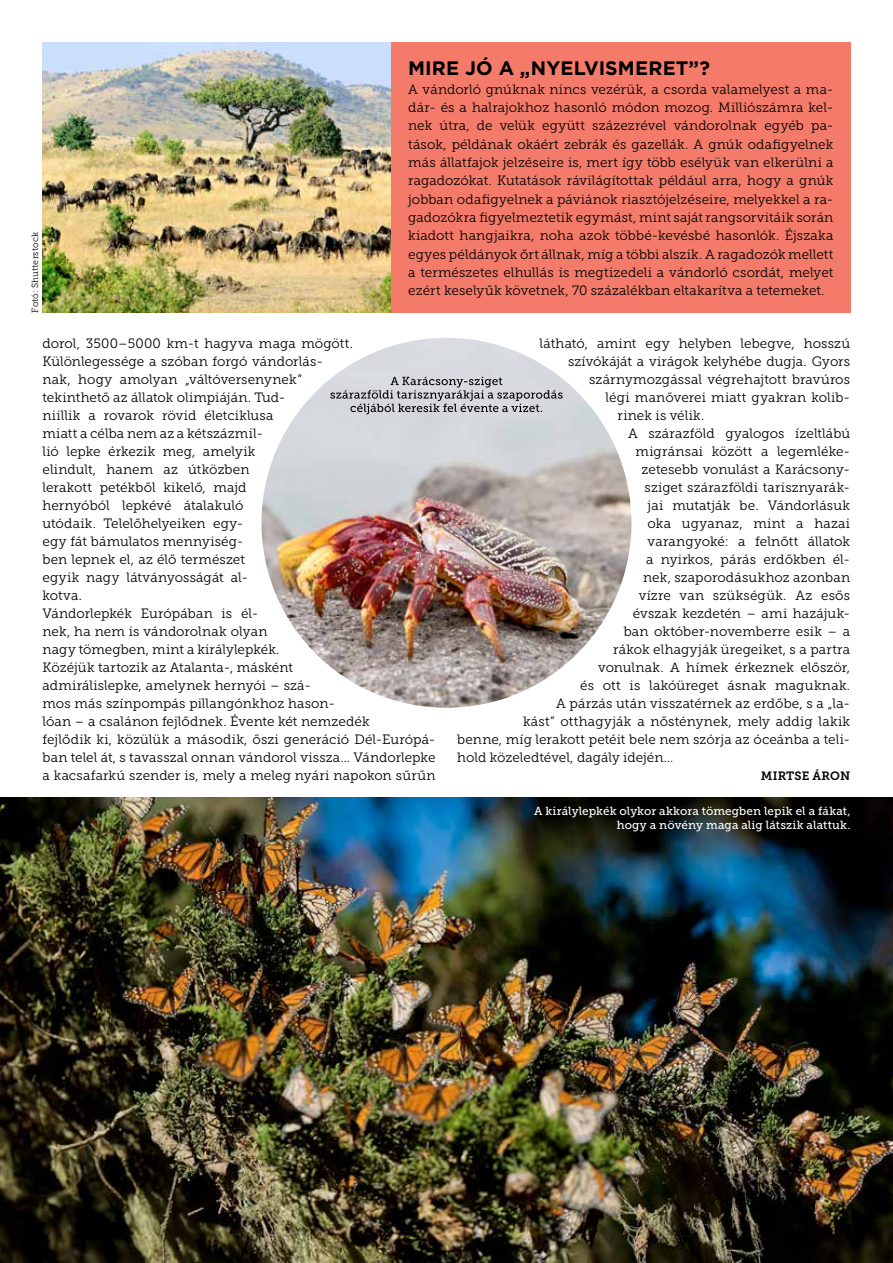
<style>
.page{position:relative;width:893px;height:1263px;background:#fff}
.page>*{position:absolute;margin:0;border:0;box-sizing:border-box;transform-origin:0 0}
.t1{font:700 19.5px "Gotham";letter-spacing:.005em;color:#000}
.t2{font:13.5px/18px "Museo Slab 300";letter-spacing:.005em;color:#000;text-align:justify}
.t3{font:12px "Museo Slab 700";letter-spacing:.01em;color:#000}
.t4{font:11.7px/13.5px "Museo Slab 500";letter-spacing:.01em;color:#fff;text-align:right}
.t5{font:9px "Museo Slab 300";letter-spacing:.015em;color:#000}
</style>
<div class="page">
<img style="left:0;top:798px;width:893px;height:465px">
<img style="left:43px;top:43px;width:348px;height:270px">
<div style="left:391px;top:43px;width:459px;height:270px;background:#f47b6a"></div>
<img style="left:261px;top:338px;width:370px;height:370px;border-radius:185px">
<svg style="left:330px;top:377px;width:233px;height:37px;background:#b4b7bb"></svg>
<h1 class="t1" style="left:408px;top:55px;width:203px">MIRE JÓ A „NYELVISM</h1>
<h1 class="t1" style="left:635px;top:55px;width:76px">ERET”?</h1>
<p class="t2" style="left:408px;top:80px;width:427px">A vándorló gnúknak nincs vezérük, a csorda valamelyest a ma&shy;dár- és a halrajokhoz hasonló módon mozog. Milliószámra kel&shy;nek útra, de velük együtt százezrével vándorolnak egyéb pa&shy;tások, példának okáért zebrák és gazellák. A gnúk odafigyelnek más állatfajok jelzéseire is, mert így több esélyük van elkerülni a ragadozókat. Kutatások rávilágítottak például arra, hogy a gnúk jobban odafigyelnek a páviánok riasztójelzéseire, melyekkel a ra&shy;gadozókra figyelmeztetik egymást, mint saját rangsorvitáik során kiadott hangjaikra, noha azok többé-kevésbé hasonlók. Éjszaka egyes példányok őrt állnak, míg a többi alszik. A ragadozók mellett a természetes elhullás is megtizedeli a vándorló csordát, melyet ezért keselyűk követnek, 70 százalékban eltakarítva a tetemeket.</p>
<p class="t2" style="left:43px;top:334px;width:395px;text-align:left">dorol, 3500–5000 km-t hagyva maga mögött.<br>Különlegessége a szóban forgó vándorlás-<br>nak, hogy amolyan „váltóversenynek”<br>tekinthető az állatok olimpiáján. Tud-<br>niillik a rovarok rövid életciklusa<br>miatt a célba nem az a kétszázmil-<br>lió lepke érkezik meg, amelyik<br>elindult, hanem az útközben<br>lerakott petékből kikelő, majd<br>hernyóból lepkévé átalakuló<br>utódaik. Telelőhelyeiken egy-<br>egy fát bámulatos mennyiség-<br>ben lepnek el, az élő természet<br>egyik nagy látványosságát al-<br>kotva.<br>Vándorlepkék Európában is él-<br>nek, ha nem is vándorolnak olyan<br>nagy tömegben, mint a királylepkék.<br>Közéjük tartozik az Atalanta-, másként<br>admirálislepke, amelynek hernyói – szá-<br>mos más színpompás pillangónkhoz hason-<br>lóan – a csalánon fejlődnek. Évente két nemzedék<br>fejlődik ki, közülük a második, őszi generáció Dél-Európá&shy;ban telel át, s tavasszal onnan vándorol vissza… Vándorlepke a kacsafarkú szender is, mely a meleg nyári napokon sűrűn</p>
<p class="t2" style="left:540px;top:334px;width:312px">látható, amint egy helyben lebegve, hosszú</p>
<p class="t5" style="left:30px;top:313px;width:82px;rotate:-90deg">Fotó: Shutterstock</p>
<p class="t2" style="left:568px;top:352px;width:284px">szívókáját a virágok kelyhébe dugja. Gyors</p>
<p class="t2" style="left:589px;top:370px;width:262px">szárnymozgással végrehajtott bravúros</p>
<p class="t2" style="left:606px;top:388px;width:246px">légi manőverei miatt gyakran kolib-</p>
<p class="t2" style="left:618px;top:406px;width:88px">rinek is vélik.</p>
<p class="t2" style="left:628px;top:424px;width:224px">A szárazföld gyalogos ízeltlábú</p>
<p class="t2" style="left:636px;top:442px;width:211px">migránsai között a legemléke---</p>
<p class="t2" style="left:642px;top:460px;width:210px">zetesebb vonulást a Karácsony-</p>
<p class="t2" style="left:645px;top:478px;width:207px">sziget szárazföldi tarisznyarák-</p>
<p class="t2" style="left:648px;top:496px;width:204px">jai mutatják be. Vándorlásuk</p>
<p class="t2" style="left:648px;top:514px;width:204px">oka ugyanaz, mint a hazai</p>
<p class="t2" style="left:648px;top:532px;width:204px">varangyoké: a felnőtt állatok</p>
<p class="t2" style="left:646px;top:550px;width:205px">a nyirkos, párás erdőkben él-</p>
<p class="t2" style="left:643px;top:568px;width:208px">nek, szaporodásukhoz azonban</p>
<p class="t2" style="left:639px;top:586px;width:213px">vízre van szükségük. Az esős</p>
<p class="t2" style="left:633px;top:604px;width:219px">évszak kezdetén – ami hazájuk-</p>
<p class="t2" style="left:624px;top:622px;width:228px">ban október-novemberre esik – a</p>
<p class="t2" style="left:613px;top:640px;width:239px">rákok elhagyják üregeiket, s a partra</p>
<p class="t2" style="left:598px;top:658px;width:253px">vonulnak. A hímek érkeznek először,</p>
<p class="t2" style="left:580px;top:676px;width:272px">és ott is lakóüreget ásnak maguknak.</p>
<p class="t2" style="left:556px;top:694px;width:296px">A párzás után visszatérnek az erdőbe, s a „la-</p>
<p class="t2" style="left:523px;top:712px;width:328px">kást” otthagyják a nősténynek, mely addig lakik</p>
<p class="t2" style="left:457px;top:730px;width:394px">benne, míg lerakott petéit bele nem szórja az óceánba a teli-</p>
<p class="t2" style="left:457px;top:748px;width:218px">hold közeledtével, dagály idején…</p>
<p class="t3" style="left:761px;top:769px;width:91px">MIRTSE ÁRON</p>
<p class="t4" style="left:534px;top:804px;width:318px">A királylepkék olykor akkora tömegben lepik el a fákat, hogy a növény maga alig látszik alattuk.</p>
</div>
